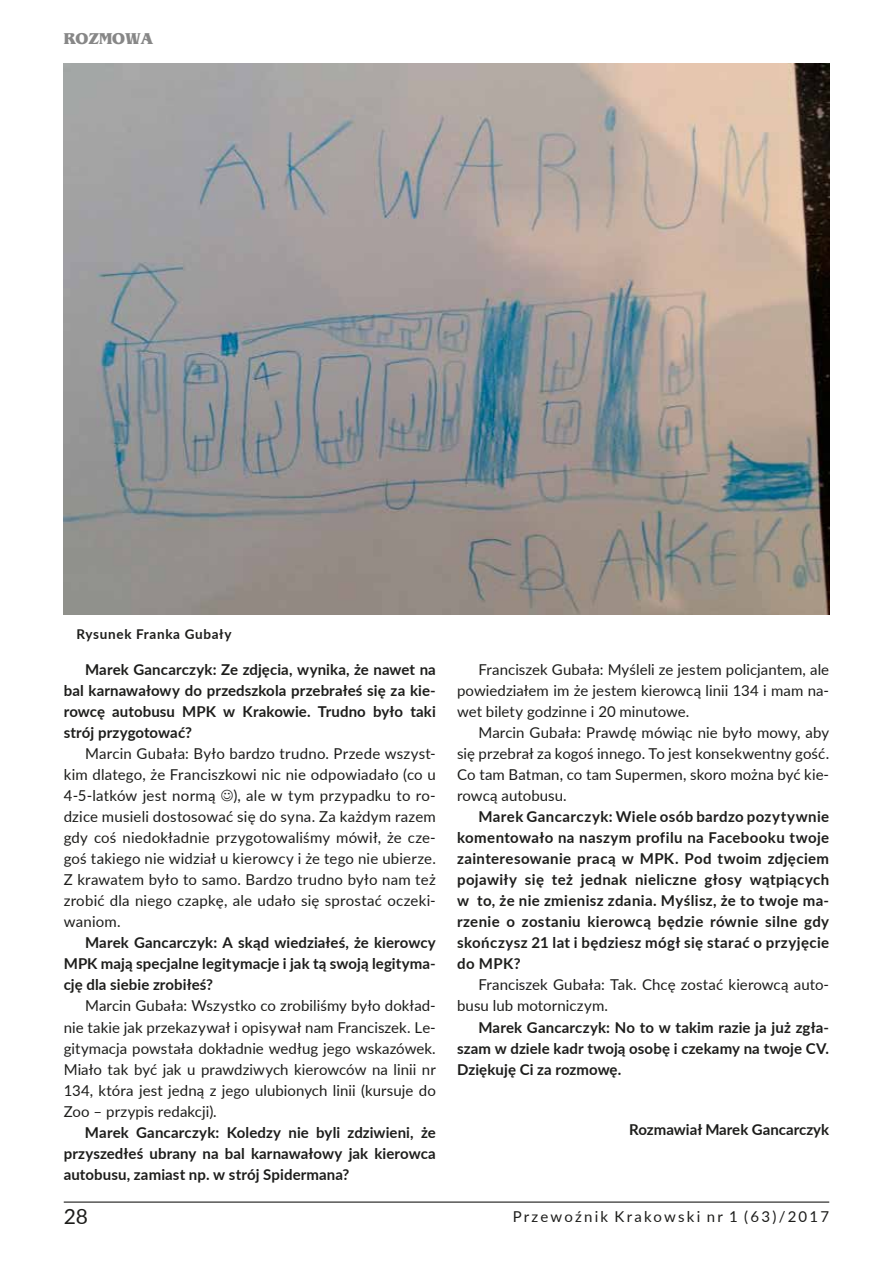
<style>
.page{position:relative;width:893px;height:1263px;background:#fff}
.page>*{position:absolute;margin:0;border:0;box-sizing:border-box;transform-origin:0 0}
.t1{font:21px "Lato";color:#1d1d1b}
.t2{font:700 16.5px "Bangkok";color:#878787}
.t3{font:15px/21px "Lato";letter-spacing:.005em;color:#1d1d1b;text-align:justify}
.t4{font:700 15px/21px "Lato";letter-spacing:.01em;color:#1d1d1b;text-align:justify}
.t5{font:15px "Lato";letter-spacing:.15em;color:#1d1d1b}
.t6{font:700 13.5px "Lato";letter-spacing:.05em;color:#1d1d1b}
</style>
<div class="page">
<hr style="left:64px;top:1201px;width:765px;height:2px;background:#1d1d1b">
<img style="left:64px;top:64px;width:765px;height:551px">
<p class="t2" style="left:64px;top:29px;width:91px">ROZMOWA</p>
<p class="t6" style="left:77px;top:624px;width:156px">Rysunek Franka Gubały</p>
<p class="t4" style="left:64px;top:659px;width:374px;text-indent:21px">Marek Gancarczyk: Ze zdjęcia, wynika, że nawet na bal karnawałowy do przedszkola przebrałeś się za kie&shy;rowcę autobusu MPK w Krakowie. Trudno było taki strój przygotować?</p>
<p class="t3" style="left:64px;top:743px;width:374px;text-indent:21px">Marcin Gubała: Było bardzo trudno. Przede wszyst&shy;kim dlatego, że Franciszkowi nic nie odpowiadało (co u 4-5-latków jest normą ), ale w tym przypadku to ro&shy;dzice musieli dostosować się do syna. Za każdym razem gdy coś niedokładnie przygotowaliśmy mówił, że cze&shy;goś takiego nie widział u kierowcy i że tego nie ubierze.<br>Z krawatem było to samo. Bardzo trudno było nam też zrobić dla niego czapkę, ale udało się sprostać oczeki&shy;waniom.</p>
<p class="t4" style="left:64px;top:932px;width:374px;text-indent:21px">Marek Gancarczyk: A skąd wiedziałeś, że kierowcy MPK mają specjalne legitymacje i jak tą swoją legityma&shy;cję dla siebie zrobiłeś?</p>
<p class="t3" style="left:64px;top:995px;width:374px;text-indent:21px">Marcin Gubała: Wszystko co zrobiliśmy było dokład&shy;nie takie jak przekazywał i opisywał nam Franciszek. Le&shy;gitymacja powstała dokładnie według jego wskazówek.<br>Miało tak być jak u prawdziwych kierowców na linii nr 134, która jest jedną z jego ulubionych linii (kursuje do Zoo – przypis redakcji).</p>
<p class="t4" style="left:64px;top:1121px;width:374px;text-indent:21px">Marek Gancarczyk: Koledzy nie byli zdziwieni, że przyszedłeś ubrany na bal karnawałowy jak kierowca autobusu, zamiast np. w strój Spidermana?</p>
<p class="t3" style="left:457px;top:659px;width:374px;text-indent:21px">Franciszek Gubała: Myśleli ze jestem policjantem, ale powiedziałem im że jestem kierowcą linii 134 i mam na&shy;wet bilety godzinne i 20 minutowe.</p>
<p class="t3" style="left:457px;top:722px;width:374px;text-indent:21px">Marcin Gubała: Prawdę mówiąc nie było mowy, aby się przebrał za kogoś innego. To jest konsekwentny gość.<br>Co tam Batman, co tam Supermen, skoro można być kie&shy;rowcą autobusu.</p>
<p class="t4" style="left:457px;top:806px;width:374px;text-indent:21px">Marek Gancarczyk: Wiele osób bardzo pozytywnie komentowało na naszym profilu na Facebooku twoje zainteresowanie pracą w MPK. Pod twoim zdjęciem pojawiły się też jednak nieliczne głosy wątpiących w to, że nie zmienisz zdania. Myślisz, że to twoje ma&shy;rzenie o zostaniu kierowcą będzie równie silne gdy skończysz 21 lat i będziesz mógł się starać o przyjęcie do MPK?</p>
<p class="t3" style="left:457px;top:974px;width:374px;text-indent:21px">Franciszek Gubała: Tak. Chcę zostać kierowcą auto&shy;busu lub motorniczym.</p>
<p class="t4" style="left:457px;top:1016px;width:374px;text-indent:21px">Marek Gancarczyk: No to w takim razie ja już zgła&shy;szam w dziele kadr twoją osobę i czekamy na twoje CV.<br>Dziękuję Ci za rozmowę.</p>
<p class="t4" style="left:629px;top:1118px;width:201px">Rozmawiał Marek Gancarczyk</p>
<h1 class="t1" style="left:64px;top:1202px;width:26px">28</h1>
<p class="t5" style="left:513px;top:1206px;width:318px">Przewoźnik Krakowski nr 1 (63)/2017</p>
</div>
